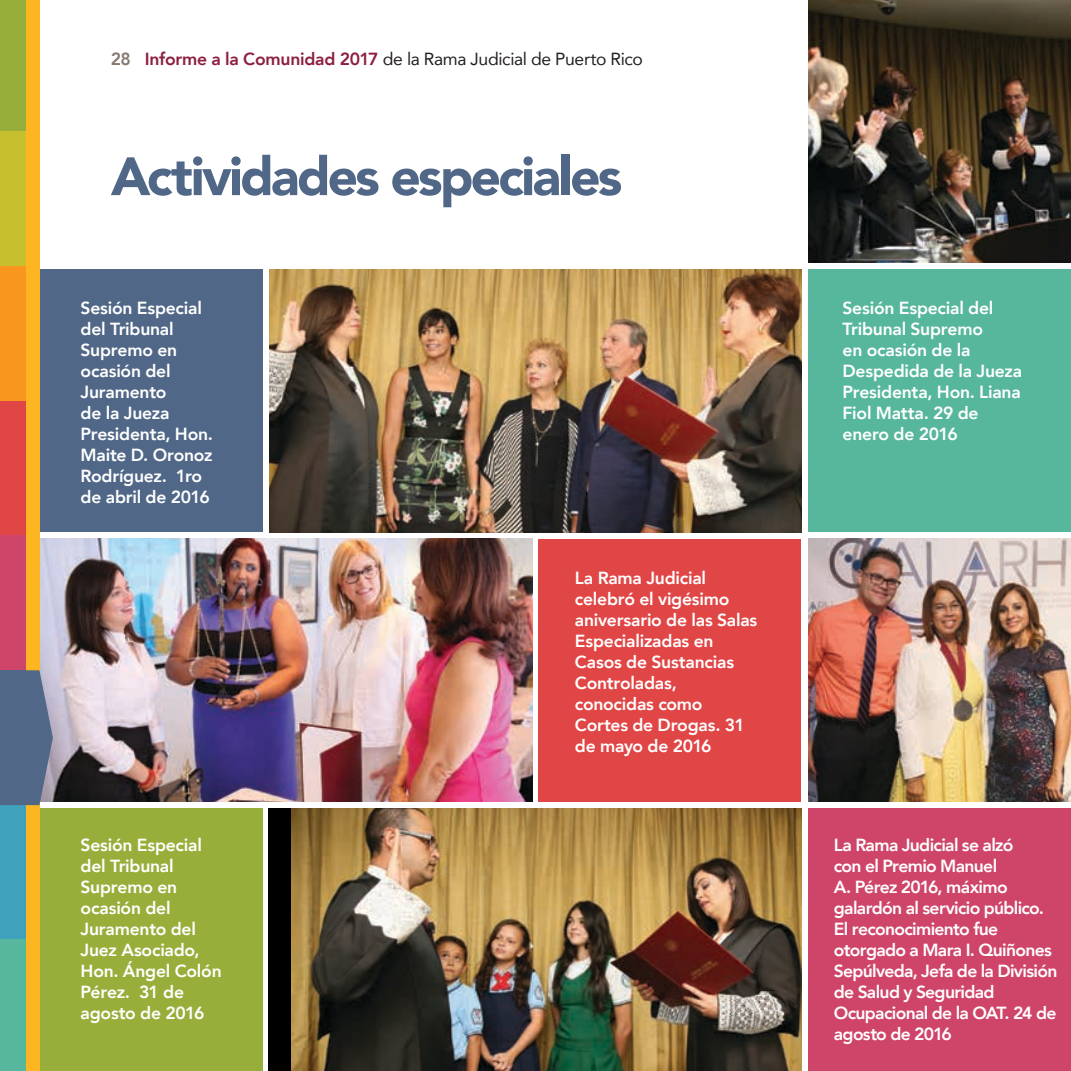
<style>
.page{position:relative;width:1071px;height:1071px;background:#fff}
.page>*{position:absolute;margin:0;border:0;box-sizing:border-box;transform-origin:0 0}
.t1{font:900 53.38px "Avenir";letter-spacing:-.05em;color:#506787}
.t2{font:800 17.5px/21px "Avenir";letter-spacing:-.015em;color:#fff}
.t3{font:800 17.5px/21px "Avenir";letter-spacing:-.04em;color:#fff}
.t4{font:17.5px "Avenir";letter-spacing:-.02em;color:#231f20}
.s1{font-weight:800;color:#867970}
.s2{font-weight:800;color:#8d1f41}
</style>
<div class="page">
<div style="left:0;top:269px;width:263px;height:263px;background:#506787"></div>
<div style="left:0;top:808px;width:263px;height:263px;background:#98ae3b"></div>
<div style="left:808px;top:269px;width:263px;height:263px;background:#57b79c"></div>
<div style="left:538px;top:539px;width:263px;height:263px;background:#e14646"></div>
<img style="left:269px;top:269px;width:532px;height:263px">
<img style="left:808px;top:539px;width:263px;height:263px">
<img style="left:39px;top:539px;width:493px;height:263px">
<div style="left:269px;top:808px;width:532px;height:263px;background:#000"></div>
<img style="left:291px;top:808px;width:510px;height:263px">
<img style="left:808px;top:0;width:263px;height:263px">
<div style="left:808px;top:808px;width:263px;height:263px;background:#cf4569"></div>
<div style="left:26px;top:0;width:13px;height:131px;background:#fdb522"></div>
<div style="left:26px;top:131px;width:13px;height:135px;background:#fdb522"></div>
<div style="left:26px;top:266px;width:13px;height:135px;background:#fdb522"></div>
<div style="left:26px;top:401px;width:13px;height:135px;background:#fdb522"></div>
<div style="left:26px;top:536px;width:13px;height:134px;background:#fdb522"></div>
<div style="left:26px;top:805px;width:13px;height:135px;background:#fdb522"></div>
<div style="left:26px;top:940px;width:13px;height:131px;background:#fdb522"></div>
<div style="left:0;top:0;width:26px;height:131px;background:#98ae3b"></div>
<div style="left:0;top:131px;width:26px;height:135px;background:#c7bf2e"></div>
<div style="left:0;top:266px;width:26px;height:135px;background:#f8961d"></div>
<div style="left:0;top:401px;width:26px;height:135px;background:#e14646"></div>
<div style="left:0;top:536px;width:26px;height:134px;background:#cf4569"></div>
<div style="left:0;top:805px;width:26px;height:135px;background:#40a1bc"></div>
<div style="left:0;top:940px;width:26px;height:131px;background:#57b79c"></div>
<svg style="left:0;top:670px;width:53px;height:135px;background:#5d708e"></svg>
<p class="t4" style="left:111px;top:45px;width:534px"><span class="s1">28</span> <span class="s2">Informe a la Comunidad 2017</span> de la Rama Judicial de Puerto Rico</p>
<h1 class="t1" style="left:111px;top:131px;width:513px">Actividades especiales</h1>
<p class="t2" style="left:81px;top:297px;width:134px">Sesión Especial del Tribunal<br>Supremo en ocasión del<br>Juramento<br>de la Jueza<br>Presidenta, Hon.<br>Maite D. Oronoz<br>Rodríguez. 1ro de abril de 2016</p>
<p class="t2" style="left:81px;top:834px;width:143px">Sesión Especial del Tribunal<br>Supremo en ocasión del<br>Juramento del<br>Juez Asociado,<br>Hon. Ángel Colón<br>Pérez. 31 de agosto de 2016</p>
<p class="t2" style="left:575px;top:568px;width:184px">La Rama Judicial celebró el vigésimo aniversario de las Salas<br>Especializadas en<br>Casos de Sustancias<br>Controladas, conocidas como<br>Cortes de Drogas. 31 de mayo de 2016</p>
<p class="t2" style="left:843px;top:297px;width:181px">Sesión Especial del<br>Tribunal Supremo<br>en ocasión de la<br>Despedida de la Jueza<br>Presidenta, Hon. Liana<br>Fiol Matta. 29 de enero de 2016</p>
<p class="t3" style="left:834px;top:834px;width:225px">La Rama Judicial se alzó<br>con el Premio Manuel<br>A. Pérez 2016, máximo galardón al servicio público.<br>El reconocimiento fue otorgado a Mara I. Quiñones<br>Sepúlveda, Jefa de la División de Salud y Seguridad<br>Ocupacional de la OAT. 24 de agosto de 2016</p>
</div>
